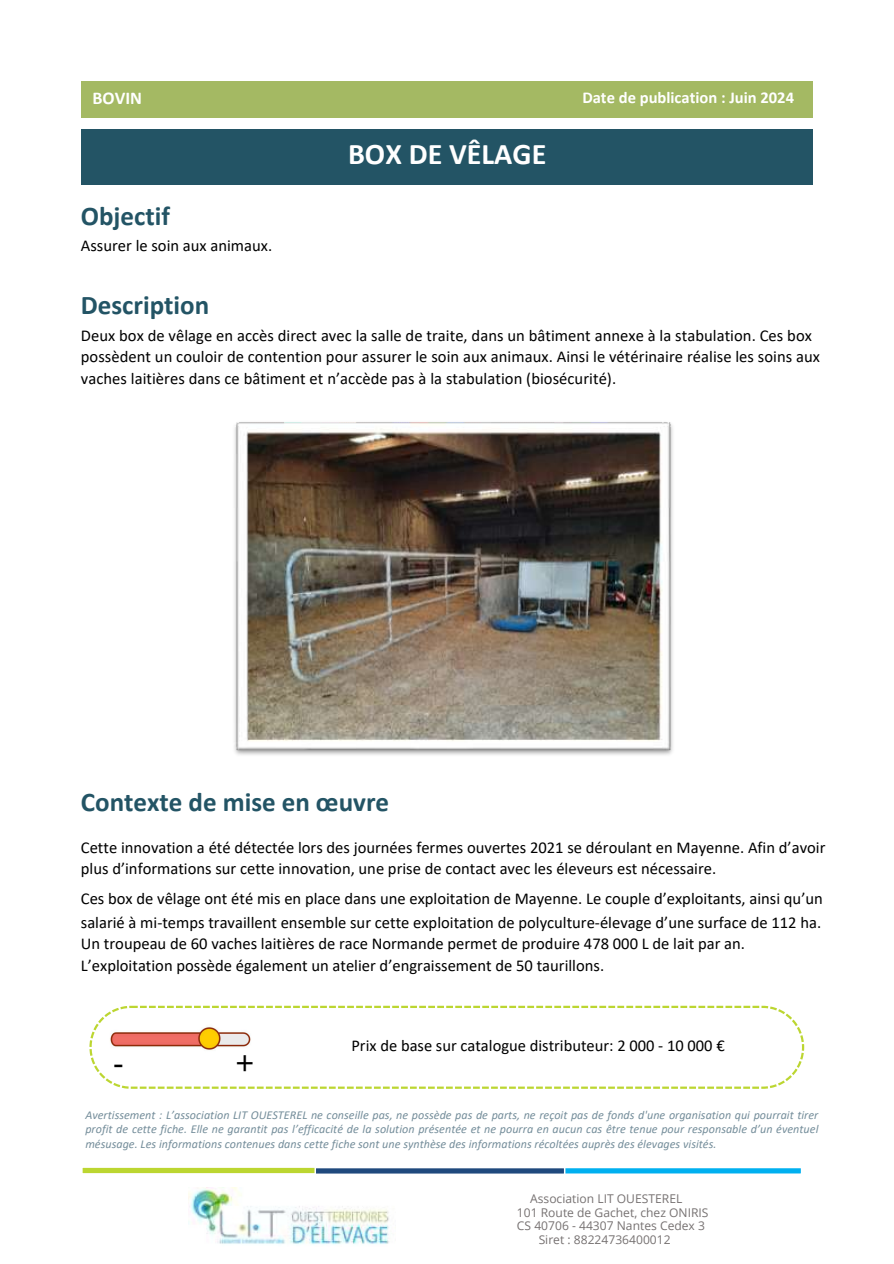
<style>
.page{position:relative;width:894px;height:1264px;background:#fff}
.page>*{position:absolute;margin:0;border:0;box-sizing:border-box;transform-origin:0 0}
.t1{font:33px "Open Sans";color:#000}
.t2{font:700 30px "Calibri";color:#fff}
.t3{font:700 27px "Calibri";color:#235465}
.t4{font:700 18px "Calibri";color:#fff}
.t5{font:16.5px/21.3px "Calibri";color:#000}
.t6{font:700 16.5px "Calibri";color:#fff}
.t7{font:italic 12px/14.7px "Calibri";letter-spacing:.005em;color:#748d9a;text-align:justify}
.t8{font:12px "Open Sans";color:#767171}
</style>
<div class="page">
<img style="left:188px;top:1187px;width:201px;height:58px">
<div style="left:81px;top:129px;width:731px;height:55px;background:#235465"></div>
<div style="left:81px;top:81px;width:730px;height:37px;background:#a4b963"></div>
<div style="left:82px;top:1167px;width:258px;height:6px;background:#bcd631"></div>
<div style="left:81px;top:1166px;width:260px;height:8px;border:1px solid #fff"></div>
<svg style="left:565px;top:1168px;width:235px;height:4px"></svg>
<div style="left:462px;top:1166px;width:340px;height:8px;border:1px solid #fff"></div>
<svg style="left:316px;top:1168px;width:247px;height:4px"></svg>
<div style="left:314px;top:1166px;width:251px;height:8px;border:1px solid #fff"></div>
<img style="left:234px;top:422px;width:439px;height:333px">
<svg style="left:89px;top:1005px;width:715px;height:83px"></svg>
<p class="t4" style="left:92px;top:91px;width:51px">BOVIN</p>
<h4 class="t3" style="left:81px;top:204px;width:90px">Objectif</h4>
<h4 class="t5" style="left:81px;top:236px;width:193px">Assurer le soin aux animaux.</h4>
<p class="t2" style="left:348px;top:141px;width:200px">BOX DE VÊLAGE</p>
<p class="t6" style="left:582px;top:91px;width:213px">Date de publication : Juin 2024</p>
<p class="t3" style="left:81px;top:294px;width:130px">Description</p>
<p class="t5" style="left:81px;top:326px;width:740px">Deux box de vêlage en accès direct avec la salle de traite, dans un bâtiment annexe à la stabulation. Ces box possèdent un couloir de contention pour assurer le soin aux animaux. Ainsi le vétérinaire réalise les soins aux vaches laitières dans ce bâtiment et n’accède pas à la stabulation (biosécurité).</p>
<h4 class="t3" style="left:81px;top:790px;width:310px">Contexte de mise en œuvre</h4>
<h4 class="t5" style="left:81px;top:837px;width:745px">Cette innovation a été détectée lors des journées fermes ouvertes 2021 se déroulant en Mayenne. Afin d’avoir plus d’informations sur cette innovation, une prise de contact avec les éleveurs est nécessaire.</h4>
<h4 class="t5" style="left:81px;top:888px;width:743px;line-height:23.7px">Ces box de vêlage ont été mis en place dans une exploitation de Mayenne. Le couple d’exploitants, ainsi qu’un salarié à mi-temps travaillent ensemble sur cette exploitation de polyculture-élevage d’une surface de 112 ha.</h4>
<h4 class="t5" style="left:81px;top:934px;width:665px">Un troupeau de 60 vaches laitières de race Normande permet de produire 478 000 L de lait par an.<br>L’exploitation possède également un atelier d’engraissement de 50 taurillons.</h4>
<h4 class="t1" style="left:113px;top:1039px;width:12px">-</h4>
<h4 class="t1" style="left:235px;top:1039px;width:20px">+</h4>
<p class="t5" style="left:351px;top:1035px;width:374px">Prix de base sur catalogue distributeur: 2 000 - 10 000 €</p>
<h4 class="t7" style="left:85px;top:1108px;width:734px">Avertissement : L’association LIT OUESTEREL ne conseille pas, ne possède pas de parts, ne reçoit pas de fonds d'une organisation qui pourrait tirer profit de cette fiche. Elle ne garantit pas l’efficacité de la solution présentée et ne pourra en aucun cas être tenue pour responsable d’un éventuel mésusage. Les informations contenues dans cette fiche sont une synthèse des informations récoltées auprès des élevages visités.</h4>
<h1 class="t8" style="left:530px;top:1190px;width:154px">Association LIT OUESTEREL</h1>
<h1 class="t8" style="left:517px;top:1203px;width:193px">101 Route de Gachet, chez ONIRIS</h1>
<h1 class="t8" style="left:517px;top:1217px;width:189px">CS 40706 - 44307 Nantes Cedex 3</h1>
<h1 class="t8" style="left:538px;top:1230px;width:133px">Siret : 88224736400012</h1>
</div>
